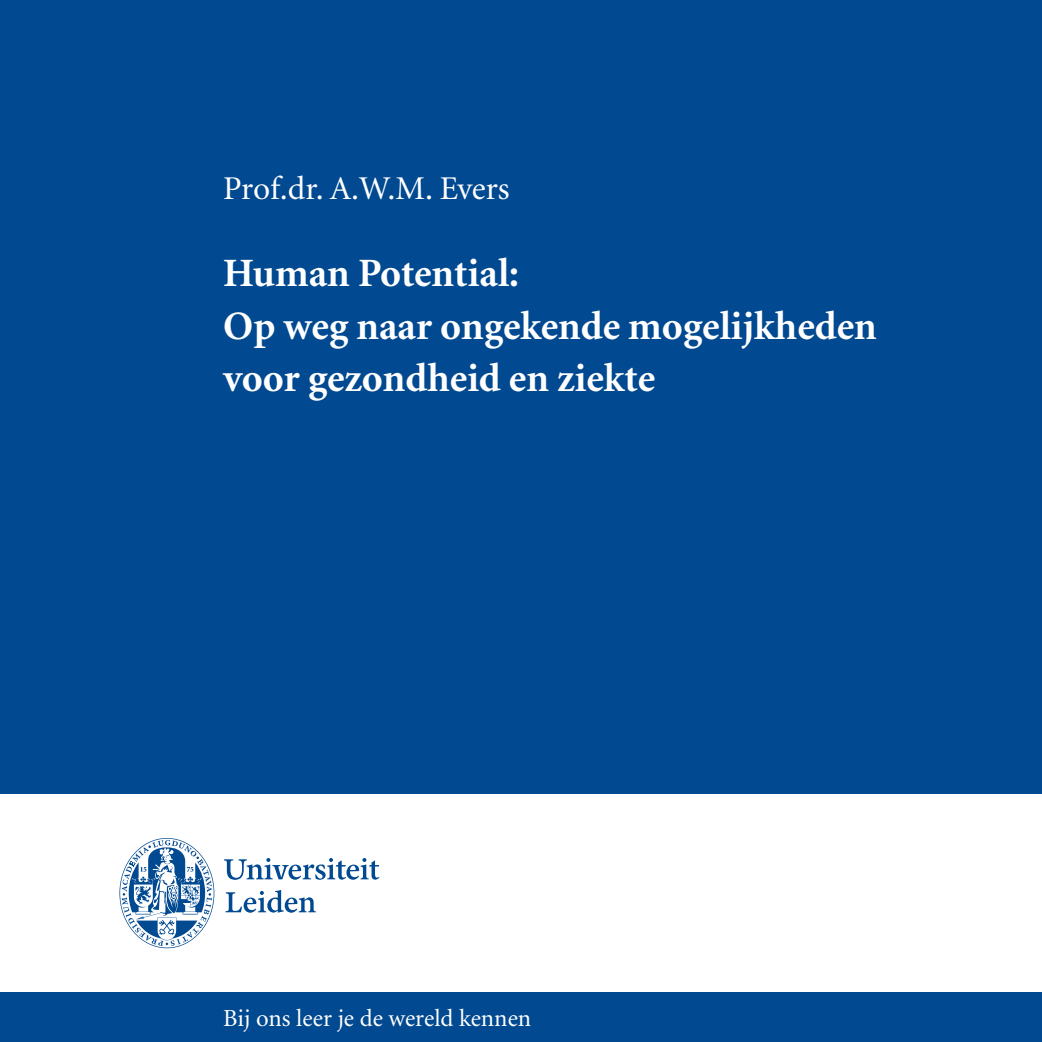
<style>
.page{position:relative;width:1042px;height:1042px;background:#fff}
.page>*{position:absolute;margin:0;border:0;box-sizing:border-box;transform-origin:0 0}
.t1{font:700 40.25px/52.5px "Minion";color:#fff}
.t2{font:33.25px "Minion";letter-spacing:-.01em;color:#fff}
.t3{font:24.5px "Minion";letter-spacing:-.005em;color:#fff}
</style>
<div class="page">
<div style="left:0;top:992px;width:1042px;height:50px;background:#014990"></div>
<div style="left:0;top:0;width:1042px;height:794px;background:#014990"></div>
<svg style="left:224px;top:858px;width:155px;height:55px"></svg>
<svg style="left:119px;top:838px;width:95px;height:110px"></svg>
<p class="t2" style="left:223px;top:172px;width:288px">Prof.dr. A.W.M. Evers</p>
<p class="t1" style="left:223px;top:248px;width:655px">Human Potential:<br>Op weg naar ongekende mogelijkheden voor gezondheid en ziekte</p>
<p class="t3" style="left:223px;top:1006px;width:309px">Bij ons leer je de wereld kennen</p>
</div>
